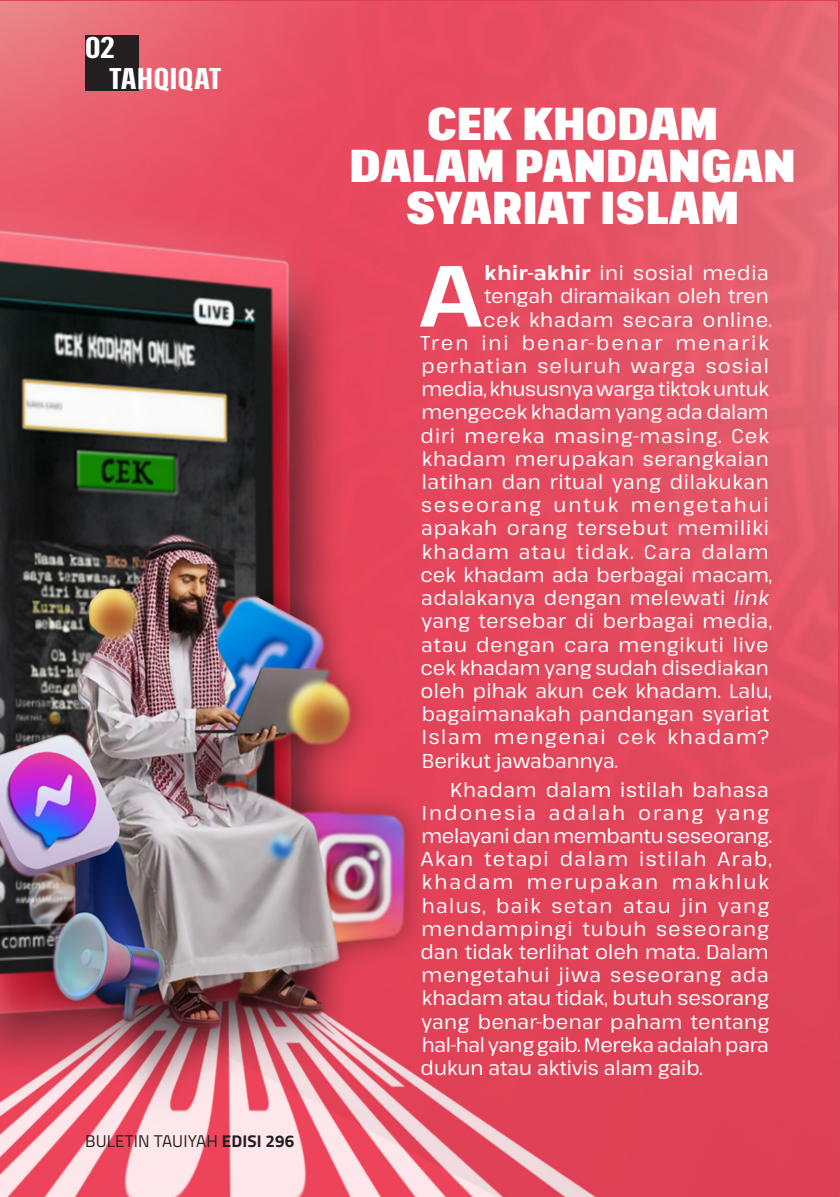
<style>
.page{position:relative;width:840px;height:1197px;background:#fff}
.page>*{position:absolute;margin:0;border:0;box-sizing:border-box;transform-origin:0 0}
.t1{font:700 86.2px "Pathway Extreme";color:#fff}
.t2{font:900 46px "Pathway Extreme Condensed";color:#fff}
.t3{font:700 30px "Pathway Extreme 120 pt Condensed";letter-spacing:.02em;color:#fff}
.t4{font:20px/23.2px "Pathway Extreme";letter-spacing:.03em;color:#fff}
.t5{font:20px "Pathway Extreme";color:#fff}
.t6{font:20px "Pathway Extreme";letter-spacing:-.015em;color:#fff}
.t7{font:20px "Pathway Extreme";letter-spacing:.01em;color:#fff}
.t8{font:20px "Pathway Extreme";letter-spacing:.065em;color:#fff}
.t9{font:20px "Pathway Extreme";letter-spacing:-.005em;color:#fff}
.t10{font:20px "Pathway Extreme";letter-spacing:.1em;color:#fff}
.t11{font:20px "Pathway Extreme";letter-spacing:.06em;color:#fff}
.t12{font:20px "Pathway Extreme";letter-spacing:.095em;color:#fff}
.t13{font:20px "Pathway Extreme";letter-spacing:.08em;color:#fff}
.t14{font:17px "Titillium Web";letter-spacing:.01em;color:#231f20}
.s1{font-weight:700}
.s2{font-style:italic}
</style>
<div class="page">
<img style="left:0;top:2px;width:836px;height:1194px">
<div style="left:85px;top:35px;width:54px;height:56px;background:#231f20"></div>
<p class="t3" style="left:85px;top:23px;width:31px">02</p>
<p class="t3" style="left:109px;top:53px;width:113px">TAHQIQAT</p>
<p class="t14" style="left:85px;top:1128px;width:210px">BULETIN TAUIYAH <span class="s1">EDISI 296</span></p>
<p class="t2" style="left:427px;top:83px;width:292px">CEK KHODAM</p>
<p class="t2" style="left:349px;top:125px;width:447px">DALAM PANDANGAN</p>
<p class="t2" style="left:406px;top:167px;width:334px">SYARIAT ISLAM</p>
<p class="t1" style="left:419px;top:222px;width:65px">A</p>
<p class="t4" style="left:484px;top:259px;width:285px"><span class="s1">khir-akhir</span> ini sosial media</p>
<p class="t5" style="left:484px;top:280px;width:286px">tengah diramaikan oleh tren</p>
<p class="t4" style="left:483px;top:305px;width:290px">cek khadam secara online.</p>
<p class="t10" style="left:420px;top:326px;width:349px">Tren ini benar-benar menarik</p>
<p class="t8" style="left:421px;top:350px;width:348px">perhatian seluruh warga sosial</p>
<p class="t6" style="left:421px;top:373px;width:349px">media, khususnya warga tiktok untuk</p>
<p class="t9" style="left:421px;top:396px;width:348px">mengecek khadam yang ada dalam</p>
<p class="t4" style="left:420px;top:421px;width:349px">diri mereka masing-masing. Cek</p>
<p class="t4" style="left:421px;top:445px;width:348px">khadam merupakan serangkaian</p>
<p class="t4" style="left:421px;top:468px;width:348px">latihan dan ritual yang dilakukan</p>
<p class="t12" style="left:421px;top:489px;width:349px">seseorang untuk mengetahui</p>
<p class="t4" style="left:421px;top:514px;width:349px">apakah orang tersebut memiliki</p>
<p class="t11" style="left:421px;top:535px;width:348px">khadam atau tidak. Cara dalam</p>
<p class="t5" style="left:420px;top:558px;width:352px">cek khadam ada berbagai macam,</p>
<p class="t4" style="left:421px;top:584px;width:349px">adalakanya dengan melewati <span class="s2">link</span></p>
<p class="t4" style="left:421px;top:607px;width:352px">yang tersebar di berbagai media,</p>
<p class="t4" style="left:421px;top:630px;width:349px">atau dengan cara mengikuti live</p>
<p class="t5" style="left:420px;top:651px;width:349px">cek khadam yang sudah disediakan</p>
<p class="t7" style="left:420px;top:674px;width:352px">oleh pihak akun cek khadam. Lalu,</p>
<p class="t4" style="left:421px;top:700px;width:348px">bagaimanakah pandangan syariat</p>
<p class="t13" style="left:421px;top:721px;width:348px">Islam mengenai cek khadam?</p>
<p class="t5" style="left:421px;top:744px;width:198px">Berikut jawabannya.</p>
<p class="t4" style="left:420px;top:775px;width:353px;text-indent:30px">Khadam dalam istilah bahasa<br>Indonesia adalah orang yang melayani dan membantu seseorang.<br>Akan tetapi dalam istilah Arab, khadam merupakan makhluk halus, baik setan atau jin yang mendampingi tubuh seseorang dan tidak terlihat oleh mata. Dalam mengetahui jiwa seseorang ada khadam atau tidak, butuh sesorang yang benar-benar paham tentang hal-hal yang gaib. Mereka adalah para dukun atau aktivis alam gaib.</p>
</div>
